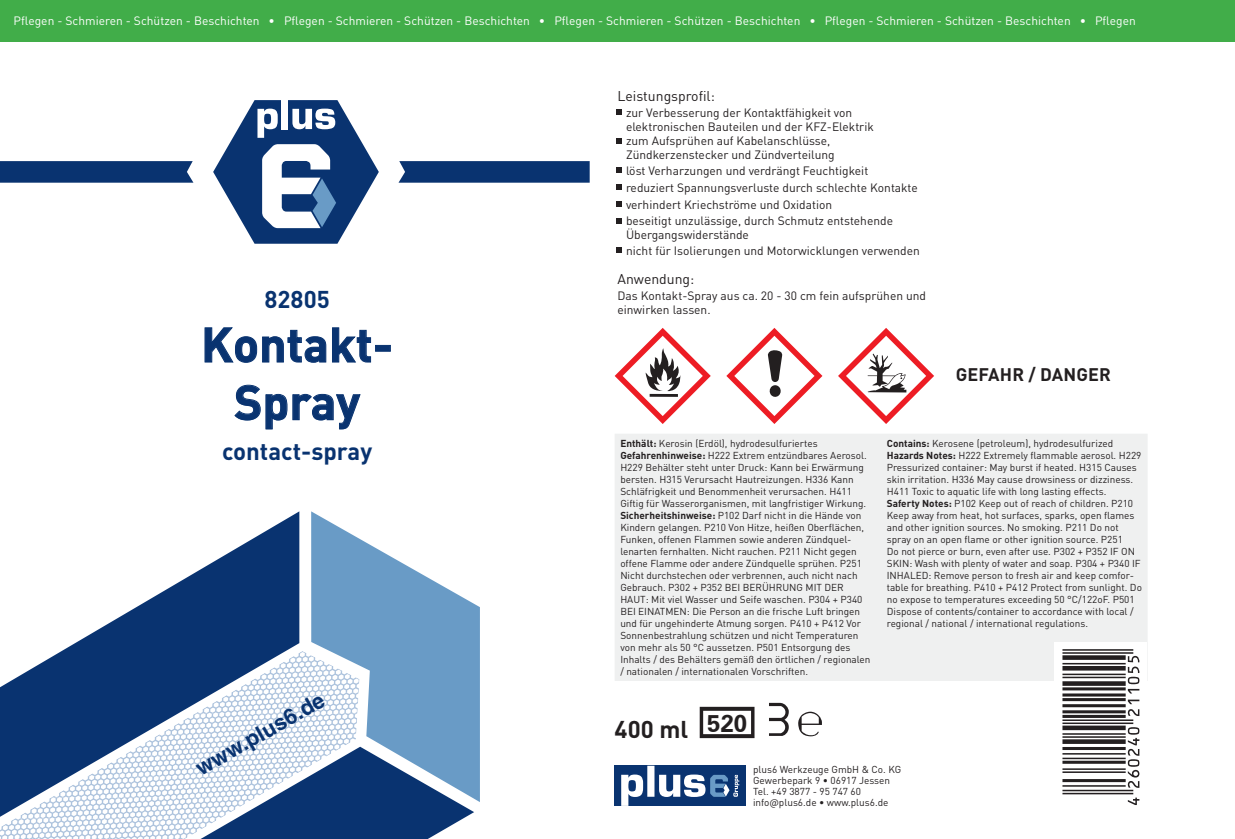
<style>
.page{position:relative;width:1235px;height:839px;background:#fff}
.page>*{position:absolute;margin:0;border:0;box-sizing:border-box;transform-origin:0 0}
.t1{font:700 48px/57.6px "DIN Pro";color:#093370;text-align:center}
.t2{font:700 24px "DIN Pro";color:#093370}
.t3{font:700 24px "DIN Pro";color:#231f20}
.t4{font:700 21.8px "Helvetica LT Std";color:#093370}
.t5{font:700 18px "DIN Pro";letter-spacing:.01em;color:#231f20}
.t6{font:14px "DIN Pro";color:#231f20}
.t7{font:12px/14.2px "DIN Pro";color:#231f20}
.t8{font:12px "DIN Pro";color:#fff}
.t9{font:10px/12px "DIN Pro";color:#231f20}
.s1{font-weight:700}
</style>
<div class="page">
<svg style="left:616px;top:109px;width:6px;height:6px"></svg>
<svg style="left:616px;top:138px;width:6px;height:6px"></svg>
<svg style="left:616px;top:167px;width:6px;height:6px"></svg>
<svg style="left:616px;top:184px;width:6px;height:6px"></svg>
<svg style="left:616px;top:201px;width:6px;height:6px"></svg>
<svg style="left:616px;top:218px;width:6px;height:6px"></svg>
<svg style="left:616px;top:247px;width:6px;height:5px"></svg>
<div style="left:615px;top:434px;width:533px;height:246px;background:#eff0f0"></div>
<svg style="left:700px;top:706px;width:54px;height:31px"></svg>
<svg style="left:769px;top:702px;width:20px;height:33px"></svg>
<svg style="left:798px;top:711px;width:24px;height:24px"></svg>
<div style="left:1054px;top:641px;width:93px;height:171px;background:#fff"></div>
<svg style="left:1062px;top:649px;width:77px;height:155px"></svg>
<svg style="left:615px;top:328px;width:96px;height:96px"></svg>
<hr style="left:650px;top:393px;width:28px;height:3px;background:#231f20">
<svg style="left:726px;top:328px;width:96px;height:96px"></svg>
<svg style="left:838px;top:328px;width:96px;height:96px"></svg>
<div style="left:615px;top:765px;width:131px;height:40px;background:#093370"></div>
<svg style="left:621px;top:765px;width:118px;height:40px"></svg>
<div style="left:0;top:0;width:1235px;height:42px;background:#41ad49"></div>
<div style="left:0;top:161px;width:193px;height:21px;background:#093370"></div>
<svg style="left:213px;top:100px;width:166px;height:143px"></svg>
<svg style="left:399px;top:161px;width:191px;height:21px;background:#0e3773"></svg>
<svg style="left:311px;top:511px;width:169px;height:290px;fill:#699bc6"></svg>
<svg style="left:63px;top:511px;width:236px;height:139px"></svg>
<svg style="left:0;top:650px;width:474px;height:188px"></svg>
<svg style="left:204px;top:327px;width:187px;height:36px"></svg>
<svg style="left:234px;top:384px;width:127px;height:45px"></svg>
<p class="t8" style="left:14px;top:16px;width:1124px">Pflegen - Schmieren - Schützen - Beschichten • Pflegen - Schmieren - Schützen - Beschichten • Pflegen - Schmieren - Schützen - Beschichten • Pflegen - Schmieren - Schützen - Beschichten • Pflegen</p>
<h2 class="t2" style="left:265px;top:286px;width:67px">82805</h2>
<h1 class="t1" style="left:201px;top:316px;width:194px">Kontakt-<br>Spray</h1>
<h2 class="t2" style="left:222px;top:437px;width:152px">contact-spray</h2>
<h3 class="t4" style="left:191px;top:758px;width:146px;rotate:-30deg">www.plus6.de</h3>
<h3 class="t6" style="left:617px;top:91px;width:99px">Leistungsprofil:</h3>
<p class="t7" style="left:626px;top:106px;width:249px">zur Verbesserung der Kontaktfähigkeit von elektronischen Bauteilen und der KFZ-Elektrik zum Aufsprühen auf Kabelanschlüsse, Zündkerzenstecker und Zündverteilung</p>
<p class="t7" style="left:626px;top:164px;width:293px;line-height:16.6px">löst Verharzungen und verdrängt Feuchtigkeit reduziert Spannungsverluste durch schlechte Kontakte verhindert Kriechströme und Oxidation<br>beseitigt unzulässige, durch Schmutz entstehende</p>
<p class="t7" style="left:626px;top:228px;width:295px;line-height:16px">Übergangswiderstände<br>nicht für Isolierungen und Motorwicklungen verwenden</p>
<h3 class="t6" style="left:617px;top:274px;width:78px">Anwendung:</h3>
<p class="t7" style="left:617px;top:289px;width:310px">Das Kontakt-Spray aus ca. 20 - 30 cm fein aufsprühen und einwirken lassen.</p>
<h3 class="t5" style="left:956px;top:364px;width:157px">GEFAHR / DANGER</h3>
<p class="t9" style="left:620px;top:438px;width:252px"><span class="s1">Enthält:</span> Kerosin (Erdöl), hydrodesulfuriertes <span class="s1">Gefahrenhinweise:</span> H222 Extrem entzündbares Aerosol.<br>H229 Behälter steht unter Druck: Kann bei Erwärmung bersten. H315 Verursacht Hautreizungen. H336 Kann Schläfrigkeit und Benommenheit verursachen. H411<br>Giftig für Wasserorganismen, mit langfristiger Wirkung.<br><span class="s1">Sicherheitshinweise:</span> P102 Darf nicht in die Hände von Kindern gelangen. P210 Von Hitze, heißen Oberflächen, Funken, offenen Flammen sowie anderen Zündquel&shy;lenarten fernhalten. Nicht rauchen. P211 Nicht gegen offene Flamme oder andere Zündquelle sprühen. P251<br>Nicht durchstechen oder verbrennen, auch nicht nach Gebrauch. P302 + P352 BEI BERÜHRUNG MIT DER HAUT: Mit viel Wasser und Seife waschen. P304 + P340<br>BEI EINATMEN: Die Person an die frische Luft bringen und für ungehinderte Atmung sorgen. P410 + P412 Vor Sonnenbestrahlung schützen und nicht Temperaturen von mehr als 50 °C aussetzen. P501 Entsorgung des Inhalts / des Behälters gemäß den örtlichen / regionalen / nationalen / internationalen Vorschriften.</p>
<p class="t9" style="left:887px;top:438px;width:257px"><span class="s1">Contains:</span> Kerosene (petroleum), hydrodesulfurized <span class="s1">Hazards Notes:</span> H222 Extremely flammable aerosol. H229<br>Pressurized container: May burst if heated. H315 Causes skin irritation. H336 May cause drowsiness or dizziness.<br>H411 Toxic to aquatic life with long lasting effects.<br><span class="s1">Saferty Notes:</span> P102 Keep out of reach of children. P210<br>Keep away from heat, hot surfaces, sparks, open flames and other ignition sources. No smoking. P211 Do not spray on an open flame or other ignition source. P251<br>Do not pierce or burn, even after use. P302 + P352 IF ON SKIN: Wash with plenty of water and soap. P304 + P340 IF INHALED: Remove person to fresh air and keep comfor&shy;table for breathing. P410 + P412 Protect from sunlight. Do no expose to temperatures exceeding 50 °C/122oF. P501<br>Dispose of contents/container to accordance with local / regional / national / international regulations.</p>
<h2 class="t3" style="left:615px;top:715px;width:134px">400 ml <sup>520</sup></h2>
<p class="t9" style="left:753px;top:765px;width:150px;line-height:11px">plus6 Werkzeuge GmbH &amp; Co. KG<br>Gewerbepark 9 • 06917 Jessen<br>Tel. +49 3877 - 95 747 60 info@plus6.de • www.plus6.de</p>
</div>
